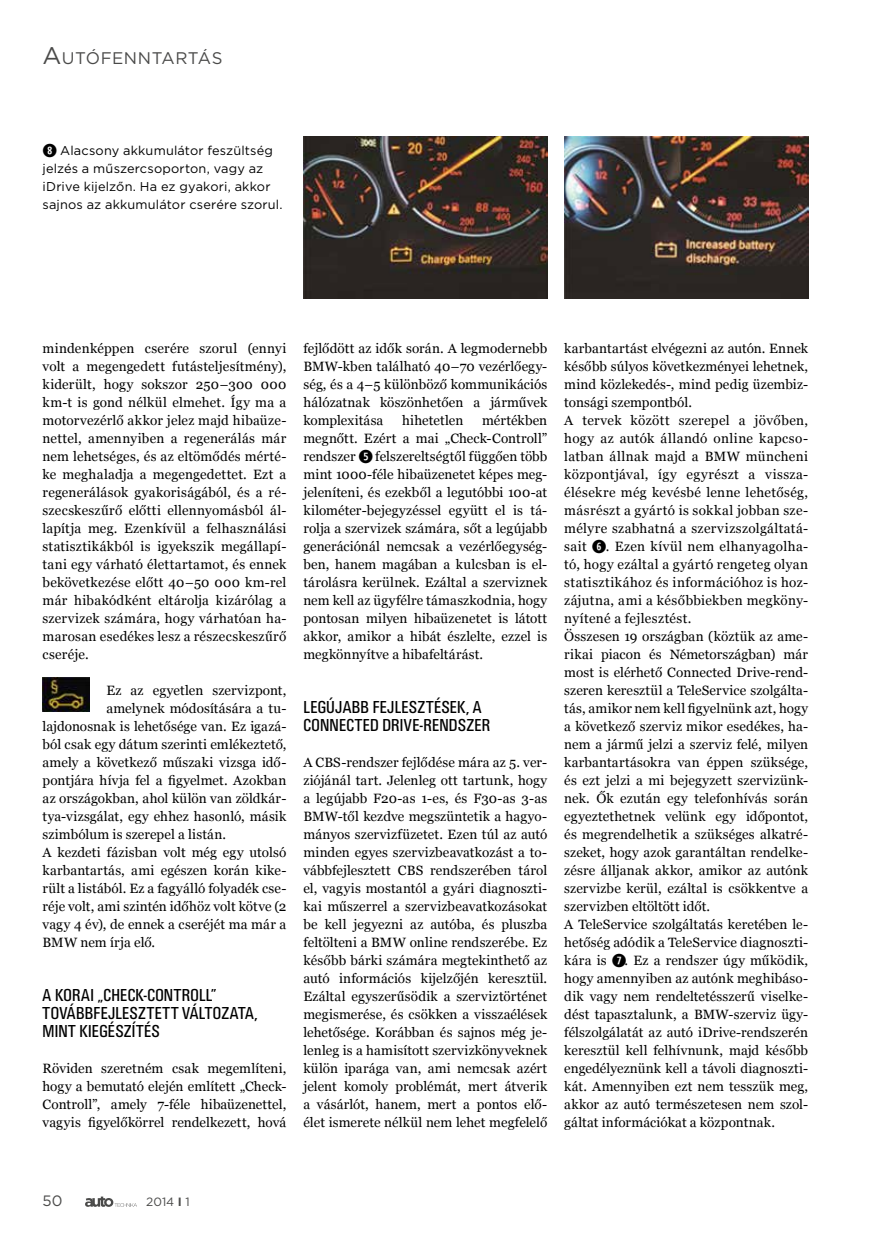
<style>
.page{position:relative;width:872px;height:1246px;background:#fff}
.page>*{position:absolute;margin:0;border:0;box-sizing:border-box;transform-origin:0 0}
.t1{font:18px/18px "U001 Con";letter-spacing:.015em;color:#000}
.t2{font:16.8px "Gotham";letter-spacing:.03em;color:#4a4a49}
.t3{font:15px "Gotham";color:#4a4a49}
.t4{font:13.5px/18px "Georgia";letter-spacing:.01em;color:#000;text-align:justify}
.t5{font:12.75px/18px "Gotham";letter-spacing:.01em;color:#000}
.t6{font:12px "Gotham";color:#4a4a49}
.s1{font-size:24px}
.s2{font-family:"Combi Numerals Ltd";font-size:18px}
.s3{font-weight:700}
</style>
<div class="page">
<svg style="left:85px;top:1196px;width:52px;height:11px"></svg>
<img style="left:43px;top:678px;width:46px;height:34px">
<img style="left:303px;top:137px;width:244px;height:162px">
<img style="left:564px;top:137px;width:244px;height:162px">
<p class="t2" style="left:43px;top:47px;width:181px"><span class="s1">A</span>UTÓFENNTARTÁS</p>
<p class="t5" style="left:43px;top:141px;width:241px"><span class="s2">➑</span> Alacsony akkumulátor feszültség jelzés a műszercsoporton, vagy az iDrive kijelzőn. Ha ez gyakori, akkor sajnos az akkumulátor cserére szorul.</p>
<p class="t4" style="left:43px;top:339px;width:245px">mindenképpen cserére szorul (ennyi volt a megengedett futásteljesítmény), kiderült, hogy sokszor 250–300 000 km-t is gond nélkül elmehet. Így ma a motorvezérlő akkor jelez majd hibaüze&shy;nettel, amennyiben a regenerálás már nem lehetséges, és az eltömődés mérté&shy;ke meghaladja a megengedettet. Ezt a regenerálások gyakoriságából, és a ré&shy;szecskeszűrő előtti ellennyomásból ál&shy;lapítja meg. Ezenkívül a felhasználási statisztikákból is igyekszik megállapí&shy;tani egy várható élettartamot, és ennek bekövetkezése előtt 40–50 000 km-rel már hibakódként eltárolja kizárólag a szervizek számára, hogy várhatóan ha&shy;marosan esedékes lesz a részecskeszűrő cseréje.</p>
<p class="t4" style="left:106px;top:681px;width:181px">Ez az egyetlen szervizpont,</p>
<p class="t4" style="left:106px;top:699px;width:181px">amelynek módosítására a tu-</p>
<p class="t4" style="left:43px;top:717px;width:245px">lajdonosnak is lehetősége van. Ez igazá-</p>
<p class="t4" style="left:43px;top:735px;width:245px">ból csak egy dátum szerinti emlékeztető,</p>
<p class="t4" style="left:43px;top:753px;width:245px">amely a következő műszaki vizsga idő-</p>
<p class="t4" style="left:43px;top:771px;width:245px">pontjára hívja fel a figyelmet. Azokban</p>
<p class="t4" style="left:43px;top:789px;width:245px">az országokban, ahol külön van zöldkár-</p>
<p class="t4" style="left:43px;top:807px;width:245px">tya-vizsgálat, egy ehhez hasonló, másik</p>
<p class="t4" style="left:43px;top:825px;width:185px">szimbólum is szerepel a listán.</p>
<p class="t4" style="left:43px;top:843px;width:245px">A kezdeti fázisban volt még egy utolsó</p>
<p class="t4" style="left:43px;top:861px;width:245px">karbantartás, ami egészen korán kike-</p>
<p class="t4" style="left:43px;top:879px;width:245px">rült a listából. Ez a fagyálló folyadék cse-</p>
<p class="t4" style="left:43px;top:897px;width:245px">réje volt, ami szintén időhöz volt kötve (2</p>
<p class="t4" style="left:43px;top:915px;width:245px">vagy 4 év), de ennek a cseréjét ma már a</p>
<p class="t4" style="left:43px;top:932px;width:114px">BMW nem írja elő.</p>
<p class="t1" style="left:43px;top:986px;width:216px">A KORAI „CHECK-CONTROLL”<br>TOVÁBBFEJLESZTETT VÁLTOZATA,<br>MINT KIEGÉSZÍTÉS</p>
<p class="t4" style="left:43px;top:1059px;width:245px">Röviden szeretném csak megemlíteni, hogy a bemutató elején említett „Check-Controll”, amely 7-féle hibaüzenettel, vagyis figyelőkörrel rendelkezett, hová</p>
<p class="t4" style="left:303px;top:339px;width:245px">fejlődött az idők során. A legmodernebb BMW-kben található 40–70 vezérlőegy&shy;ség, és a 4–5 különböző kommunikációs hálózatnak köszönhetően a járművek komplexitása</p>
<p class="t4" style="left:303px;top:411px;width:245px;text-indent:179px">mértékben megnőtt. Ezért a mai „Check-Controll” rendszer <span class="s2">➎</span> felszereltségtől függően több mint 1000-féle hibaüzenetet képes meg&shy;jeleníteni, és ezekből a legutóbbi 100-at kilométer-bejegyzéssel együtt el is tá&shy;rolja a szervizek számára, sőt a legújabb generációnál nemcsak a vezérlőegység&shy;ben, hanem magában a kulcsban is el&shy;tárolásra kerülnek. Ezáltal a szerviznek nem kell az ügyfélre támaszkodnia, hogy pontosan milyen hibaüzenetet is látott akkor, amikor a hibát észlelte, ezzel is megkönnyítve a hibafeltárást.</p>
<p class="t1" style="left:303px;top:698px;width:188px">LEGÚJABB FEJLESZTÉSEK, A<br>CONNECTED DRIVE-RENDSZER</p>
<p class="t4" style="left:303px;top:753px;width:245px">A CBS-rendszer fejlődése mára az 5. ver&shy;ziójánál tart. Jelenleg ott tartunk, hogy a legújabb F20-as 1-es, és F30-as 3-as BMW-től kezdve megszüntetik a hagyo&shy;mányos szervizfüzetet. Ezen túl az autó minden egyes szervizbeavatkozást a to&shy;vábbfejlesztett CBS rendszerében tárol el, vagyis mostantól a gyári diagnoszti&shy;kai műszerrel a szervizbeavatkozásokat be kell jegyezni az autóba, és pluszba feltölteni a BMW online rendszerébe. Ez később bárki számára megtekinthető az autó információs kijelzőjén keresztül.<br>Ezáltal egyszerűsödik a szerviztörténet megismerése, és csökken a visszaélések lehetősége. Korábban és sajnos még je&shy;lenleg is a hamisított szervizkönyveknek külön iparága van, ami nemcsak azért jelent komoly problémát, mert átverik a vásárlót, hanem, mert a pontos elő&shy;élet ismerete nélkül nem lehet megfelelő</p>
<p class="t4" style="left:402px;top:411px;width:63px">hihetetlen</p>
<p class="t4" style="left:564px;top:338px;width:245px;text-align:left">karbantartást elvégezni az autón. Ennek később súlyos következményei lehetnek, mind közlekedés-, mind pedig üzembiz&shy;tonsági szempontból.<br>A tervek között szerepel a jövőben, hogy az autók állandó online kapcso&shy;latban állnak majd a BMW müncheni központjával, így egyrészt a vissza&shy;élésekre még kevésbé lenne lehetőség, másrészt a gyártó is sokkal jobban sze&shy;mélyre szabhatná a szervizszolgáltatá&shy;sait <span class="s2">➏</span>. Ezen kívül nem elhanyagolha&shy;tó, hogy ezáltal a gyártó rengeteg olyan statisztikához és információhoz is hoz&shy;zájutna, ami a későbbiekben megkön - nyítené a fejlesztést.<br>Összesen 19 országban (köztük az ame&shy;rikai piacon és Németországban) már most is elérhető Connected Drive-rend&shy;szeren keresztül a TeleService szolgálta&shy;tás, amikor nem kell figyelnünk azt, hogy a következő szerviz mikor esedékes, ha&shy;nem a jármű jelzi a szerviz felé, milyen karbantartásokra van éppen szüksége, és ezt jelzi a mi bejegyzett szervizünk&shy;nek. Ők ezután egy telefonhívás során egyeztethetnek velünk egy időpontot, és megrendelhetik a szükséges alkatré&shy;szeket, hogy azok garantáltan rendelke&shy;zésre álljanak akkor, amikor az autónk szervizbe kerül, ezáltal is csökkentve a szervizben eltöltött időt.<br>A TeleService szolgáltatás keretében le&shy;hetőség adódik a TeleService diagnoszti&shy;kára is <span class="s2">➐</span>. Ez a rendszer úgy működik, hogy amennyiben az autónk meghibáso&shy;dik vagy nem rendeltetésszerű viselke&shy;dést tapasztalunk, a BMW-szerviz ügy&shy;félszolgálatát az autó iDrive-rendszerén keresztül kell felhívnunk, majd később engedélyeznünk kell a távoli diagnoszti&shy;kát. Amennyiben ezt nem tesszük meg, akkor az autó természetesen nem szol&shy;gáltat információkat a központnak.</p>
<p class="t3" style="left:43px;top:1191px;width:21px">50</p>
<p class="t6" style="left:146px;top:1194px;width:45px">2014 <span class="s3">I</span> 1</p>
</div>
